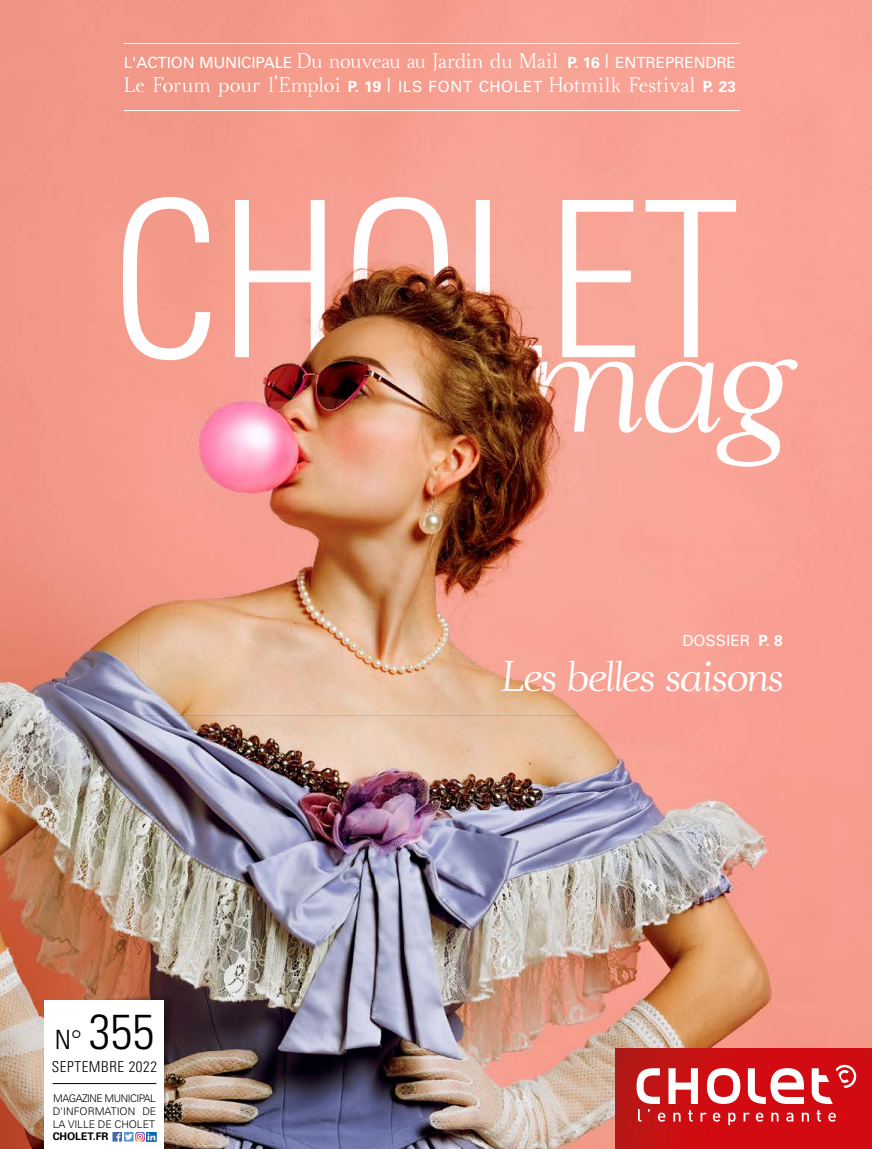
<style>
.page{position:relative;width:872px;height:1149px;background:#fff}
.page>*{position:absolute;margin:0;border:0;box-sizing:border-box;transform-origin:0 0}
.t1{font:300 condensed 217.5px "Univers";color:#fff}
.t2{font:300 condensed 49.05px "Univers";color:#000}
.t3{font:italic 38.55px "Ahellya";color:#fff}
.t4{font:18.75px "Ahellya";letter-spacing:.035em;color:#fff}
.t5{font:15.45px "Univers";letter-spacing:-.01em;color:#fff}
.t6{font:300 condensed 15px "Univers";letter-spacing:.04em;color:#000}
.t7{font:300 10.5px/12.6px "Univers";letter-spacing:-.01em;color:#000;text-align:justify}
.t8{font:700 10.5px "Univers";letter-spacing:-.005em;color:#000}
.s1{font-family:"Ahellya";font-size:18.75px}
.s2{font-weight:700}
.s3{font-weight:300;font-size:19.65px}
.s4{font-family:"Univers";font-weight:700;font-size:15.45px}
.s5{font-family:"Univers";font-weight:300;font-size:19.65px}
.s6{font-family:"Univers";font-size:15.45px}
.s7{font-size:26.55px}
</style>
<div class="page">
<img style="left:0;top:0;width:872px;height:1148px">
<div style="left:45px;top:1000px;width:119px;height:148px;background:#fff"></div>
<hr style="left:53px;top:1082px;width:103px;height:1px;background:#000">
<svg style="left:93px;top:993px;width:81px;height:155px"></svg>
<svg style="left:615px;top:1047px;width:257px;height:101px;background:#c91115"></svg>
<svg style="left:636px;top:1064px;width:220px;height:60px"></svg>
<hr style="left:124px;top:43px;width:616px;height:1px;background:#fff">
<hr style="left:124px;top:110px;width:616px;height:1px;background:#fff">
<p class="t5" style="left:124px;top:54px;width:613px">L'ACTION MUNICIPALE <span class="s1">Du nouveau au Jardin du Mail</span> <span class="s2">P. 16</span> <span class="s3">I</span> ENTREPRENDRE</p>
<p class="t4" style="left:124px;top:73px;width:613px">Le Forum pour l'Emploi <span class="s4">P. 19</span> <span class="s5">I</span> <span class="s6">ILS FONT CHOLET</span> Hotmilk Festival <span class="s4">P. 23</span></p>
<h1 class="t1" style="left:111px;top:150px;width:686px">CHOLET<sub>mag</sub></h1>
<p class="t5" style="left:682px;top:631px;width:102px">DOSSIER <span class="s2">P. 8</span></p>
<h2 class="t2" style="left:55px;top:1002px;width:101px"><span class="s7">N°</span> 355</h2>
<p class="t6" style="left:52px;top:1057px;width:107px">SEPTEMBRE 2022</p>
<p class="t7" style="left:53px;top:1091px;width:105px">MAGAZINE MUNICIPAL D'INFORMATION DE LA VILLE DE CHOLET</p>
<p class="t8" style="left:53px;top:1129px;width:57px">CHOLET.FR</p>
<h3 class="t3" style="left:502px;top:650px;width:282px">Les belles saisons</h3>
</div>
